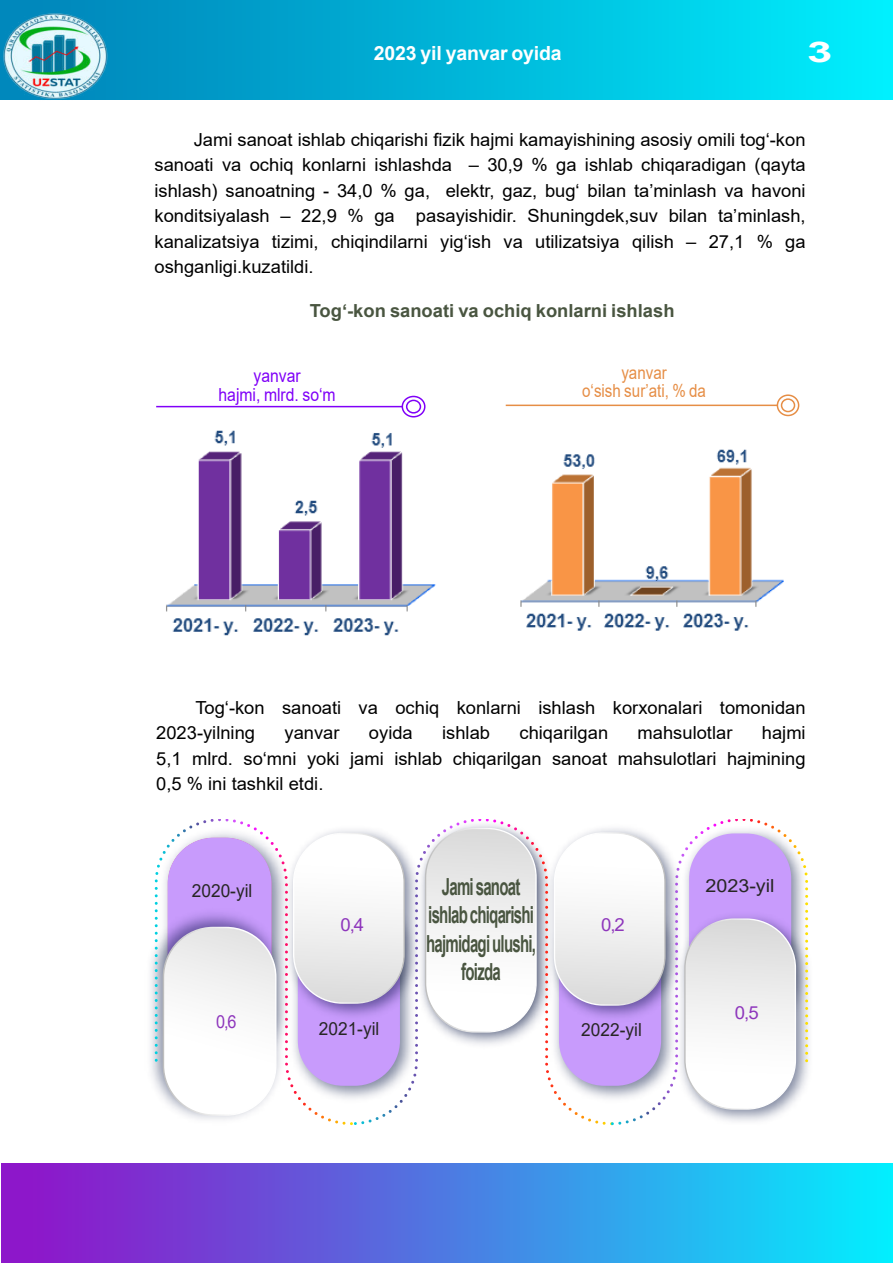
<style>
.page{position:relative;width:893px;height:1263px;background:#fff}
.page>*{position:absolute;margin:0;border:0;box-sizing:border-box;transform-origin:0 0}
.t1{font:700 28.5px "Arial";color:#fff;scale:1.6 1}
.t2{font:700 23.55px/28.5px "Arial";letter-spacing:-.05em;color:#495540;text-align:center;scale:.64 1}
.t3{font:700 19.5px "Arial";letter-spacing:-.01em;color:#fff}
.t4{font:18px/25.5px "Arial";color:#000;text-align:justify}
.t5{font:700 18px "Arial";color:#495540}
.t6{font:18px "Arial";color:#272624;scale:.96 1}
.t7{font:18px/18.5px "Arial";color:#e68e46;text-align:center;scale:.84 1}
.t8{font:18px/18.9px "Arial";color:#8000f8;text-align:center;scale:.87 1}
.t9{font:18px "Arial";color:#8e36bc}
.t10{font:18px "Arial";color:#272624;scale:1.1 1}
.t11{font:18px "Arial";color:#8e36bc;scale:.9 1}
</style>
<div class="page">
<div style="left:0;top:0;width:893px;height:99px;background:linear-gradient(to right,#007fb6,#00edfc)"></div>
<div style="left:1px;top:1164px;width:892px;height:99px;background:linear-gradient(to right,#950bc7,#04ecfe)"></div>
<hr style="left:156px;top:406px;width:258px;height:1px;background:#8000f8">
<svg style="left:402px;top:396px;width:23px;height:21px"></svg>
<div style="left:406px;top:400px;width:15px;height:14px;border:2px solid #8000f8;border-radius:50%"></div>
<hr style="left:506px;top:405px;width:293px;height:1px;background:#e68e46">
<svg style="left:777px;top:397px;width:22px;height:18px"></svg>
<div style="left:777px;top:394px;width:22px;height:22px;border:2px solid #e68e46;border-radius:50%"></div>
<div style="left:781px;top:399px;width:13px;height:13px;background:#fff;border-radius:6px"></div>
<div style="left:781px;top:398px;width:14px;height:14px;border:2px solid #e68e46;border-radius:50%"></div>
<svg style="left:153px;top:820px;width:196px;height:305px"></svg>
<svg style="left:349px;top:820px;width:260px;height:306px"></svg>
<svg style="left:609px;top:819px;width:200px;height:307px"></svg>
<img style="left:0;top:6px;width:111px;height:94px">
<img style="left:520px;top:449px;width:264px;height:182px">
<img style="left:166px;top:430px;width:270px;height:206px">
<p class="t3" style="left:374px;top:40px;width:189px">2023 yil yanvar oyida</p>
<h1 class="t1" style="left:807px;top:41px;width:17px">3</h1>
<p class="t4" style="left:155px;top:128px;width:653px;text-indent:39px">Jami sanoat ishlab chiqarishi fizik hajmi kamayishining asosiy omili tog‘-kon sanoati va ochiq konlarni ishlashda – 30,9 % ga ishlab chiqaradigan (qayta ishlash) sanoatning - 34,0 % ga, elektr, gaz, bug‘ bilan ta’minlash va havoni konditsiyalash – 22,9 % ga pasayishidir. Shuningdek,suv bilan ta’minlash, kanalizatsiya tizimi, chiqindilarni yig‘ish va utilizatsiya qilish – 27,1 % ga oshganligi.kuzatildi.</p>
<p class="t5" style="left:310px;top:298px;width:366px">Tog‘-kon sanoati va ochiq konlarni ishlash</p>
<p class="t8" style="left:219px;top:368px;width:136px">yanvar<br>hajmi, mlrd. so‘m</p>
<p class="t7" style="left:582px;top:365px;width:149px">yanvar<br>o‘sish surʼati, % da</p>
<p class="t4" style="left:156px;top:696px;width:651px;text-indent:39px">Tog‘-kon sanoati va ochiq konlarni ishlash korxonalari tomonidan<br>2023-yilning</p>
<p class="t4" style="left:156px;top:722px;width:651px;text-indent:606px">hajmi 5,1 mlrd. so‘mni yoki jami ishlab chiqarilgan sanoat mahsulotlari hajmining 0,5 % ini tashkil etdi.</p>
<p class="t4" style="left:284px;top:722px;width:57px">yanvar</p>
<p class="t4" style="left:369px;top:722px;width:45px">oyida</p>
<p class="t4" style="left:442px;top:722px;width:49px">ishlab</p>
<p class="t4" style="left:519px;top:722px;width:90px">chiqarilgan</p>
<p class="t4" style="left:638px;top:722px;width:96px">mahsulotlar</p>
<p class="t6" style="left:192px;top:884px;width:65px">2020-yil</p>
<p class="t11" style="left:216px;top:1015px;width:24px">0,6</p>
<h2 class="t2" style="left:426px;top:872px;width:173px">Jami sanoat ishlab chiqarishi hajmidagi ulushi, foizda</h2>
<p class="t9" style="left:340px;top:918px;width:25px">0,4</p>
<p class="t9" style="left:601px;top:918px;width:25px">0,2</p>
<p class="t6" style="left:319px;top:1022px;width:65px">2021-yil</p>
<p class="t6" style="left:581px;top:1023px;width:65px">2022-yil</p>
<p class="t10" style="left:705px;top:879px;width:64px">2023-yil</p>
<p class="t9" style="left:735px;top:1006px;width:25px">0,5</p>
</div>
